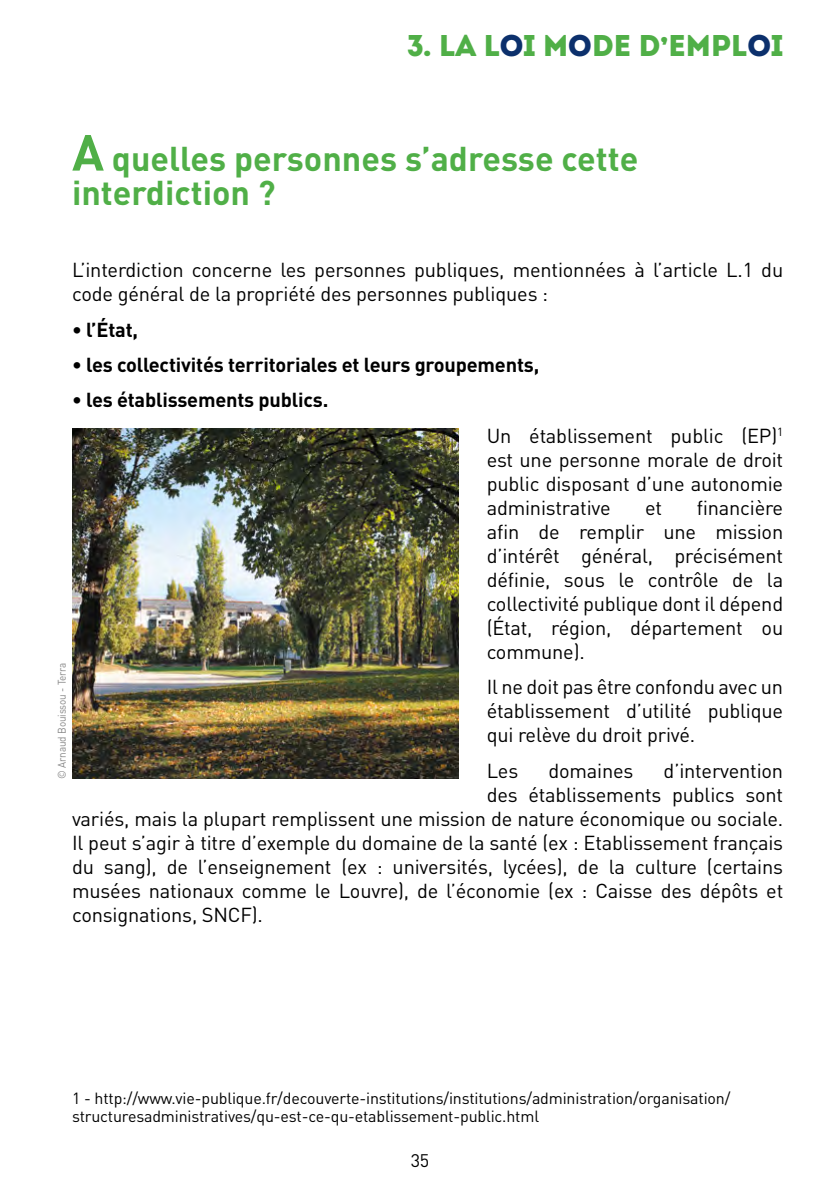
<style>
.page{position:relative;width:840px;height:1191px;background:#fff}
.page>*{position:absolute;margin:0;border:0;box-sizing:border-box;transform-origin:0 0}
.t1{font:700 34px/34px "DIN";color:#50af47}
.t2{font:30px "Intro";letter-spacing:-.02em;color:#50af47}
.t3{font:20px/24px "DIN";letter-spacing:-.01em;color:#000;text-align:justify}
.t4{font:700 20px "DIN";letter-spacing:-.01em;color:#000}
.t5{font:18px "DIN";color:#000}
.t6{font:16px/18px "DIN";letter-spacing:-.01em;color:#000}
.t7{font:11px "DIN";letter-spacing:-.01em;color:#878787;scale:.9 1}
.s1{color:#0c306c}
.s2{font-size:50px}
</style>
<div class="page">
<img style="left:72px;top:429px;width:386px;height:349px">
<h2 class="t2" style="left:406px;top:28px;width:378px">3. LA L<span class="s1">O</span>I M<span class="s1">O</span>DE D EMPL<span class="s1">O</span>I</h2>
<h2 class="t2" style="left:659px;top:14px;width:10px">,</h2>
<h1 class="t1" style="left:72px;top:140px;width:567px"><span class="s2">A</span> quelles personnes s’adresse cette interdiction ?</h1>
<p class="t3" style="left:72px;top:258px;width:712px">L’interdiction concerne les personnes publiques, mentionnées à l’article L.1 du code général de la propriété des personnes publiques :</p>
<p class="t4" style="left:72px;top:316px;width:68px">• l’État,</p>
<p class="t4" style="left:72px;top:352px;width:468px">• les collectivités territoriales et leurs groupements,</p>
<p class="t4" style="left:72px;top:387px;width:258px">• les établissements publics.</p>
<p class="t3" style="left:486px;top:423px;width:298px">Un établissement public (EP)<sup>1 </sup>est une personne morale de droit public disposant d’une autonomie administrative</p>
<p class="t3" style="left:486px;top:495px;width:298px;text-indent:210px">financière afin de remplir une mission d’intérêt général, précisément définie, sous le contrôle de la collectivité publique dont il dépend (État, région, département ou commune).</p>
<p class="t3" style="left:486px;top:674px;width:298px">Il ne doit pas être confondu avec un établissement d’utilité publique qui relève du droit privé.</p>
<p class="t3" style="left:486px;top:758px;width:33px">Les</p>
<p class="t3" style="left:548px;top:758px;width:87px">domaines</p>
<p class="t3" style="left:663px;top:758px;width:121px">d’intervention</p>
<p class="t3" style="left:486px;top:782px;width:298px">des établissements publics sont</p>
<p class="t3" style="left:72px;top:806px;width:712px">variés, mais la plupart remplissent une mission de nature économique ou sociale.</p>
<p class="t3" style="left:72px;top:830px;width:712px">Il peut s’agir à titre d’exemple du domaine de la santé (ex : Etablissement français</p>
<p class="t3" style="left:72px;top:854px;width:712px">du sang), de l’enseignement (ex : universités, lycées), de la culture (certains</p>
<p class="t3" style="left:72px;top:878px;width:712px">musées nationaux comme le Louvre), de l’économie (ex : Caisse des dépôts et</p>
<p class="t3" style="left:72px;top:902px;width:192px">consignations, SNCF).</p>
<p class="t3" style="left:644px;top:495px;width:19px">et</p>
<p class="t7" style="left:55px;top:778px;width:131px;rotate:-90deg">© Arnaud Bouissou - Terra</p>
<p class="t6" style="left:72px;top:1089px;width:659px">1 - http://www.vie-publique.fr/decouverte-institutions/institutions/administration/organisation/ structuresadministratives/qu-est-ce-qu-etablissement-public.html</p>
<p class="t5" style="left:410px;top:1149px;width:20px">35</p>
</div>
